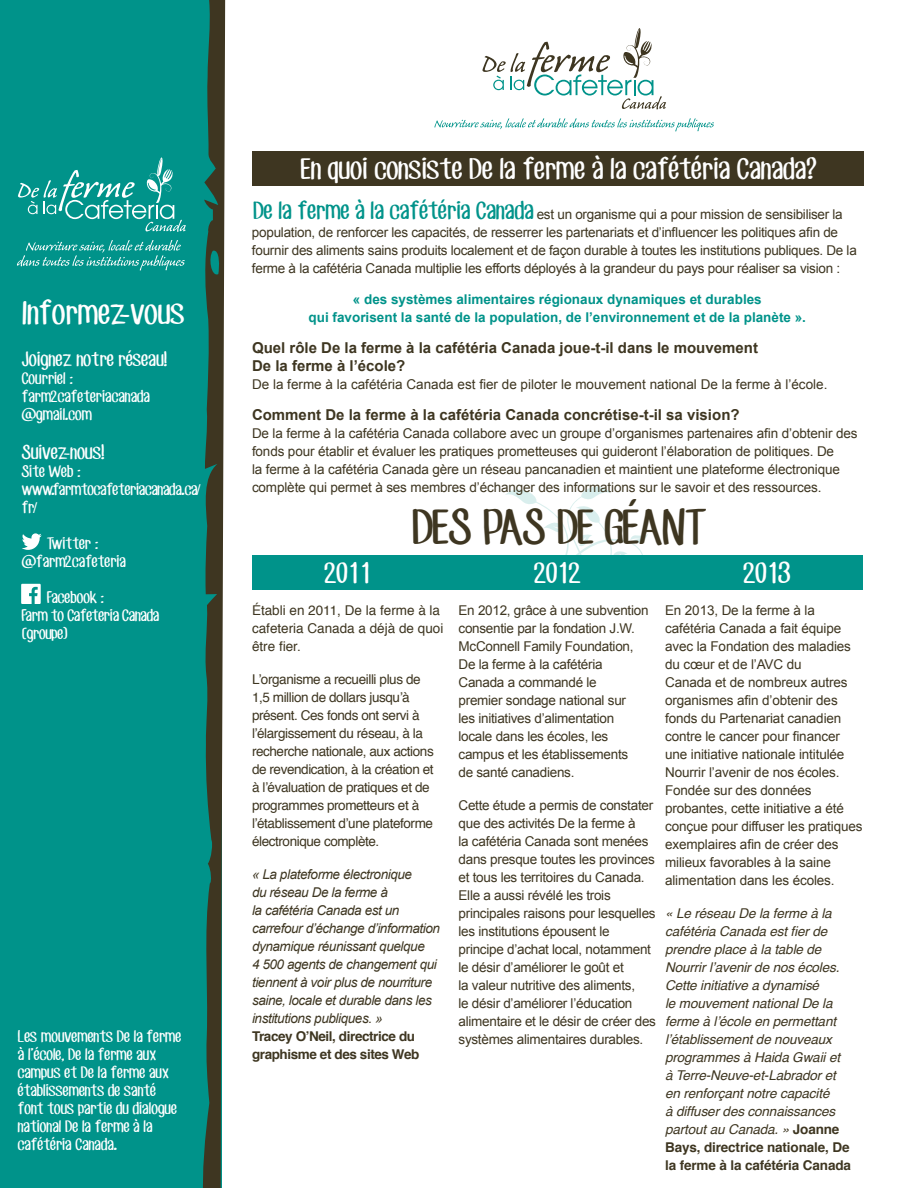
<style>
.page{position:relative;width:918px;height:1188px;background:#fff}
.page>*{position:absolute;margin:0;border:0;box-sizing:border-box;transform-origin:0 0}
.t1{font:45px "CF Jack Story";color:#3e3621}
.t2{font:30px "CF Jack Story";color:#fff}
.t3{font:27px "CF Jack Story";color:#fff}
.t4{font:18px "CF Jack Story";color:#fff}
.t5{font:15px/18px "CF Jack Story";color:#fff}
.t6{font:700 15px/18px "Arial";color:#3e3621}
.t7{font:15px/18px "CF Jack Story";letter-spacing:-.02em;color:#fff}
.t8{font:13.5px/18px "Arial";letter-spacing:-.02em;color:#3e3621}
.t9{font:italic 13.5px/18px "Helvetica";letter-spacing:-.01em;color:#3e3621}
.t10{font:13.5px/18px "Helvetica";letter-spacing:-.03em;color:#3e3621}
.t11{font:italic 13.5px/18px "Arial";letter-spacing:-.03em;color:#3e3621}
.t12{font:700 13.5px/18px "Arial";color:#00938a;text-align:center}
.t13{font:13.5px "Arial";color:#3e3621}
.t14{font:13.5px/18px "Helvetica";color:#3e3621}
.t15{font:700 13.5px/18px "Helvetica";letter-spacing:-.03em;color:#3e3621}
.s1{font-family:"Arial"}
.s2{font-family:"CF Jack Story";font-size:22.5px;color:#00938a}
.s3{font-weight:700;font-style:normal}
</style>
<div class="page">
<svg style="left:505px;top:486px;width:143px;height:69px"></svg>
<div style="left:0;top:0;width:222px;height:1188px;background:#00938a"></div>
<svg style="left:203px;top:0;width:22px;height:1188px"></svg>
<svg style="left:21px;top:584px;width:20px;height:20px"></svg>
<svg style="left:22px;top:533px;width:20px;height:17px"></svg>
<svg style="left:18px;top:157px;width:168px;height:75px"></svg>
<svg style="left:17px;top:240px;width:168px;height:31px"></svg>
<div style="left:252px;top:555px;width:611px;height:35px;background:#00938a"></div>
<div style="left:252px;top:151px;width:612px;height:35px;background:#3e3621"></div>
<svg style="left:482px;top:28px;width:184px;height:82px"></svg>
<svg style="left:434px;top:118px;width:280px;height:13px"></svg>
<h2 class="t2" style="left:21px;top:294px;width:164px">Informez-vous</h2>
<h3 class="t4" style="left:21px;top:347px;width:147px">Joignez notre réseau!</h3>
<p class="t5" style="left:21px;top:369px;width:130px">Courriel : farm2cafeteriacanada @gmail.com</p>
<h3 class="t4" style="left:21px;top:441px;width:84px">Suivez-nous!</h3>
<p class="t7" style="left:21px;top:462px;width:181px">Site Web : www.farmtocafeteriacanada.ca<span class="s1">/ </span>fr<span class="s1">/</span></p>
<p class="t5" style="left:21px;top:534px;width:106px;text-align:center">Twitter : @farm2cafeteria</p>
<p class="t7" style="left:21px;top:588px;width:139px;text-indent:26px">Facebook :<br>Farm to Cafeteria Canada (groupe)</p>
<p class="t5" style="left:17px;top:1027px;width:165px">Les mouvements De la ferme à l’école, De la ferme aux campus et De la ferme aux établissements de santé font tous partie du dialogue national De la ferme à la cafétéria Canada.</p>
<h3 class="t3" style="left:300px;top:152px;width:517px">En quoi consiste De la ferme à la cafétéria Canada?</h3>
<p class="t8" style="left:252px;top:205px;width:606px"><span class="s2">De la ferme à la cafétéria Canada</span> est un organisme qui a pour mission de sensibiliser la population, de renforcer les capacités, de resserrer les partenariats et d’influencer les politiques afin de fournir des aliments sains produits localement et de façon durable à toutes les institutions publiques. De la ferme à la cafétéria Canada multiplie les efforts déployés à la grandeur du pays pour réaliser sa vision :</p>
<p class="t12" style="left:309px;top:291px;width:499px">« des systèmes alimentaires régionaux dynamiques et durables<br>qui favorisent la santé de la population, de l’environnement et de la planète ».</p>
<p class="t6" style="left:252px;top:339px;width:508px">Quel rôle De la ferme à la cafétéria Canada joue-t-il dans le mouvement<br>De la ferme à l’école?</p>
<p class="t13" style="left:252px;top:375px;width:577px">De la ferme à la cafétéria Canada est fier de piloter le mouvement national De la ferme à l’école.</p>
<p class="t6" style="left:252px;top:407px;width:489px">Comment De la ferme à la cafétéria Canada concrétise-t-il sa vision?</p>
<p class="t8" style="left:252px;top:425px;width:607px">De la ferme à la cafétéria Canada collabore avec un groupe d’organismes partenaires afin d’obtenir des fonds pour établir et évaluer les pratiques prometteuses qui guideront l’élaboration de politiques. De<br>la ferme à la cafétéria Canada gère un réseau pancanadien et maintient une plateforme électronique complète qui permet à ses membres d’échanger des informations sur le savoir et des ressources.</p>
<h1 class="t1" style="left:410px;top:498px;width:296px">DES PAS DE GÉANT</h1>
<h3 class="t3" style="left:325px;top:555px;width:48px">2011</h3>
<h3 class="t3" style="left:534px;top:555px;width:48px">2012</h3>
<h3 class="t3" style="left:744px;top:555px;width:48px">2013</h3>
<p class="t14" style="left:252px;top:602px;width:193px">Établi en 2011, De la ferme à la cafeteria Canada a déjà de quoi être fier.</p>
<p class="t10" style="left:252px;top:671px;width:183px">L’organisme a recueilli plus de<br>1,5 million de dollars jusqu’à présent. Ces fonds ont servi à l’élargissement du réseau, à la recherche nationale, aux actions de revendication, à la création et à l’évaluation de pratiques et de programmes prometteurs et à l’établissement d’une plateforme électronique complète.</p>
<p class="t11" style="left:252px;top:866px;width:190px">« La plateforme électronique<br>du réseau De la ferme à<br>la cafétéria Canada est un carrefour d’échange d’information dynamique réunissant quelque<br>4 500 agents de changement qui tiennent à voir plus de nourriture saine, locale et durable dans les institutions publiques. »</p>
<p class="t15" style="left:252px;top:1028px;width:169px">Tracey O’Neil, directrice du graphisme et des sites Web</p>
<p class="t8" style="left:665px;top:601px;width:199px">En 2013, De la ferme à la cafétéria Canada a fait équipe avec la Fondation des maladies du cœur et de l’AVC du<br>Canada et de nombreux autres organismes afin d’obtenir des fonds du Partenariat canadien contre le cancer pour financer une initiative nationale intitulée<br>Nourrir l’avenir de nos écoles.<br>Fondée sur des données probantes, cette initiative a été conçue pour diffuser les pratiques exemplaires afin de créer des milieux favorables à la saine alimentation dans les écoles.</p>
<p class="t9" style="left:665px;top:904px;width:187px">« Le réseau De la ferme à la cafétéria Canada est fier de prendre place à la table de<br>Nourrir l’avenir de nos écoles.<br>Cette initiative a dynamisé<br>le mouvement national De la ferme à l’école en permettant l’établissement de nouveaux programmes à Haida Gwaii et à Terre-Neuve-et-Labrador et en renforçant notre capacité<br>à diffuser des connaissances partout au Canada. » <span class="s3">Joanne<br>Bays, directrice nationale, De la ferme à la cafétéria Canada</span></p>
<p class="t8" style="left:459px;top:601px;width:192px">En 2012, grâce à une subvention consentie par la fondation J.W.<br>McConnell Family Foundation,<br>De la ferme à la cafétéria<br>Canada a commandé le<br>premier sondage national sur<br>les initiatives d’alimentation locale dans les écoles, les campus et les établissements<br>de santé canadiens.</p>
<p class="t8" style="left:459px;top:796px;width:199px">Cette étude a permis de constater que des activités De la ferme à<br>la cafétéria Canada sont menées dans presque toutes les provinces et tous les territoires du Canada.<br>Elle a aussi révélé les trois principales raisons pour lesquelles les institutions épousent le principe d’achat local, notamment le désir d’améliorer le goût et<br>la valeur nutritive des aliments,<br>le désir d’améliorer l’éducation alimentaire et le désir de créer des systèmes alimentaires durables.</p>
</div>
